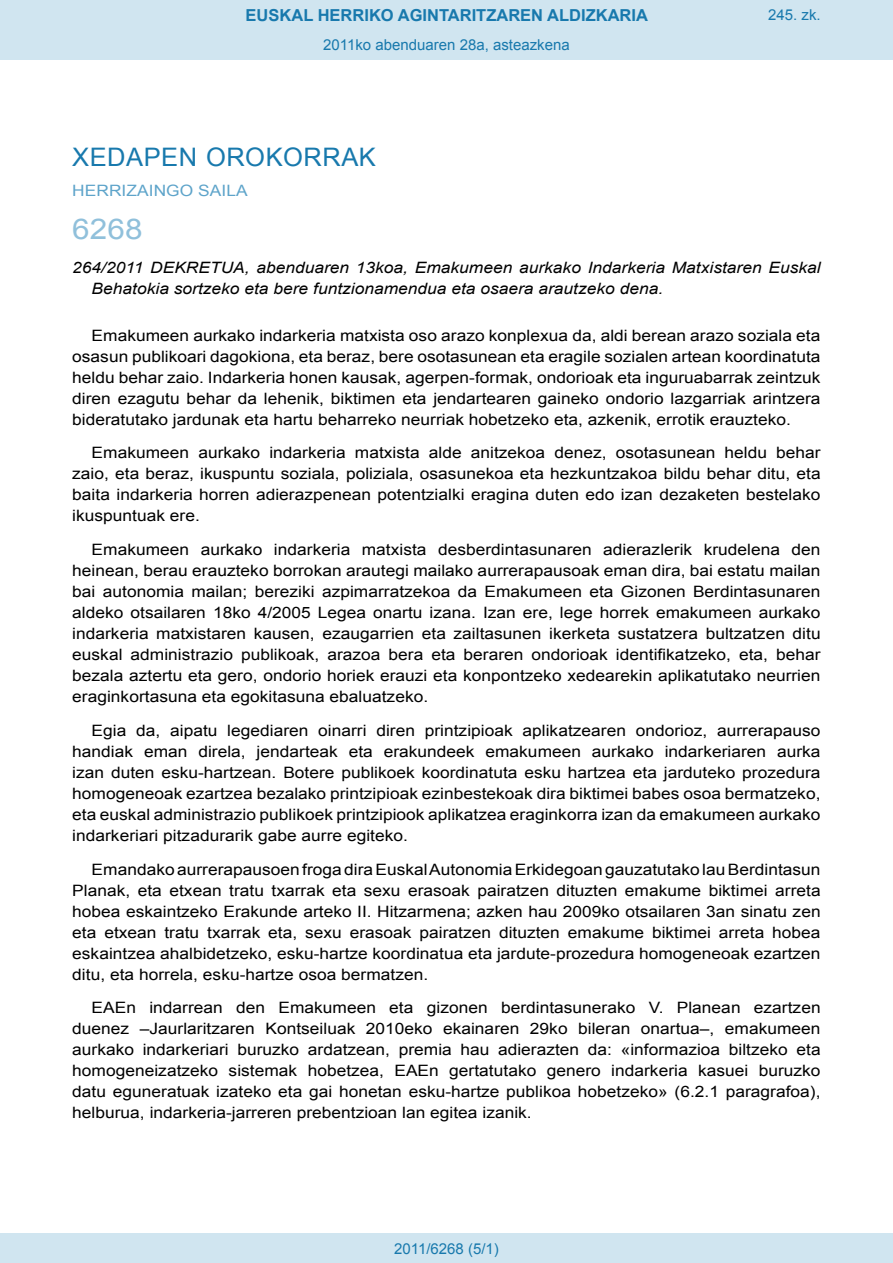
<style>
.page{position:relative;width:893px;height:1263px;background:#fff}
.page>*{position:absolute;margin:0;border:0;box-sizing:border-box;transform-origin:0 0}
.BOPVOrden{font:28.5px "Arial";color:#90c0db;scale:1.11 1}
.BOPVSeccion{font:25.5px "Arial";letter-spacing:.02em;color:#1879ad}
.t1{font:700 16.5px "Arial";color:#1879ad}
.BOPVDetalle{font:15.6px/21px "Arial";color:#000;text-align:justify;scale:1.11 1}
.BOPVTitulo{font:italic 15.6px/21px "Arial";color:#000;scale:1.11 1}
.BOPVOrganismo{font:15.6px "Arial";letter-spacing:.005em;color:#5ea4ca;scale:1.11 1}
.Paginacion_Centro{font:15px "Arial";color:#1879ad}
</style>
<div class="page">
<div style="left:0;top:0;width:893px;height:60px;background:#d0e5f0"></div>
<div style="left:0;top:1233px;width:893px;height:30px;background:#d0e5f0"></div>
<p class="t1" style="left:246px;top:4px;width:404px">EUSKAL HERRIKO AGINTARITZAREN ALDIZKARIA</p>
<p class="Paginacion_Centro" style="left:323px;top:35px;width:248px">2011ko abenduaren 28a, asteazkena</p>
<p class="Paginacion_Centro" style="left:768px;top:5px;width:54px">245. zk.</p>
<p class="BOPVSeccion" style="left:72px;top:141px;width:305px">XEDAPEN OROKORRAK</p>
<p class="BOPVOrganismo" style="left:72px;top:181px;width:159px">HERRIZAINGO SAILA</p>
<p class="BOPVOrden" style="left:72px;top:211px;width:65px">6268</p>
<p class="BOPVTitulo" style="left:92px;top:257px;width:658px;text-indent:-19px">264/2011 DEKRETUA, abenduaren 13koa, Emakumeen aurkako Indarkeria Matxistaren Euskal<br>Behatokia sortzeko eta bere funtzionamendua eta osaera arautzeko dena.</p>
<p class="BOPVDetalle" style="left:72px;top:325px;width:676px;text-indent:19px">Emakumeen aurkako indarkeria matxista oso arazo konplexua da, aldi berean arazo soziala eta osasun publikoari dagokiona, eta beraz, bere osotasunean eta eragile sozialen artean koordinatuta heldu behar zaio. Indarkeria honen kausak, agerpen-formak, ondorioak eta inguruabarrak zeintzuk diren ezagutu behar da lehenik, biktimen eta jendartearen gaineko ondorio lazgarriak arintzera bideratutako jardunak eta hartu beharreko neurriak hobetzeko eta, azkenik, errotik erauzteko.</p>
<p class="BOPVDetalle" style="left:72px;top:442px;width:676px;text-indent:19px">Emakumeen aurkako indarkeria matxista alde anitzekoa denez, osotasunean heldu behar zaio, eta beraz, ikuspuntu soziala, poliziala, osasunekoa eta hezkuntzakoa bildu behar ditu, eta baita indarkeria horren adierazpenean potentzialki eragina duten edo izan dezaketen bestelako ikuspuntuak ere.</p>
<p class="BOPVDetalle" style="left:72px;top:539px;width:676px;text-indent:19px">Emakumeen aurkako indarkeria matxista desberdintasunaren adierazlerik krudelena den heinean, berau erauzteko borrokan arautegi mailako aurrerapausoak eman dira, bai estatu mailan bai autonomia mailan; bereziki azpimarratzekoa da Emakumeen eta Gizonen Berdintasunaren aldeko otsailaren 18ko 4/2005 Legea onartu izana. Izan ere, lege horrek emakumeen aurkako indarkeria matxistaren kausen, ezaugarrien eta zailtasunen ikerketa sustatzera bultzatzen ditu euskal administrazio publikoak, arazoa bera eta beraren ondorioak identifikatzeko, eta, behar bezala aztertu eta gero, ondorio horiek erauzi eta konpontzeko xedearekin aplikatutako neurrien eraginkortasuna eta egokitasuna ebaluatzeko.</p>
<p class="BOPVDetalle" style="left:72px;top:720px;width:676px;text-indent:19px">Egia da, aipatu legediaren oinarri diren printzipioak aplikatzearen ondorioz, aurrerapauso handiak eman direla, jendarteak eta erakundeek emakumeen aurkako indarkeriaren aurka izan duten esku-hartzean. Botere publikoek koordinatuta esku hartzea eta jarduteko prozedura homogeneoak ezartzea bezalako printzipioak ezinbestekoak dira biktimei babes osoa bermatzeko, eta euskal administrazio publikoek printzipiook aplikatzea eraginkorra izan da emakumeen aurkako indarkeriari pitzadurarik gabe aurre egiteko.</p>
<p class="BOPVDetalle" style="left:72px;top:859px;width:676px;text-indent:19px">Emandako aurrerapausoen froga dira Euskal Autonomia Erkidegoan gauzatutako lau Berdintasun Planak, eta etxean tratu txarrak eta sexu erasoak pairatzen dituzten emakume biktimei arreta hobea eskaintzeko Erakunde arteko II. Hitzarmena; azken hau 2009ko otsailaren 3an sinatu zen eta etxean tratu txarrak eta, sexu erasoak pairatzen dituzten emakume biktimei arreta hobea eskaintzea ahalbidetzeko, esku-hartze koordinatua eta jardute-prozedura homogeneoak ezartzen ditu, eta horrela, esku-hartze osoa bermatzen.</p>
<p class="BOPVDetalle" style="left:72px;top:997px;width:676px;text-indent:19px">EAEn indarrean den Emakumeen eta gizonen berdintasunerako V. Planean ezartzen duenez –Jaurlaritzaren Kontseiluak 2010eko ekainaren 29ko bileran onartua–, emakumeen aurkako indarkeriari buruzko ardatzean, premia hau adierazten da: «informazioa biltzeko eta homogeneizatzeko sistemak hobetzea, EAEn gertatutako genero indarkeria kasuei buruzko datu eguneratuak izateko eta gai honetan esku-hartze publikoa hobetzeko» (6.2.1 paragrafoa), helburua, indarkeria-jarreren prebentzioan lan egitea izanik.</p>
<p class="Paginacion_Centro" style="left:394px;top:1238px;width:106px">2011/6268 (5/1)</p>
</div>
